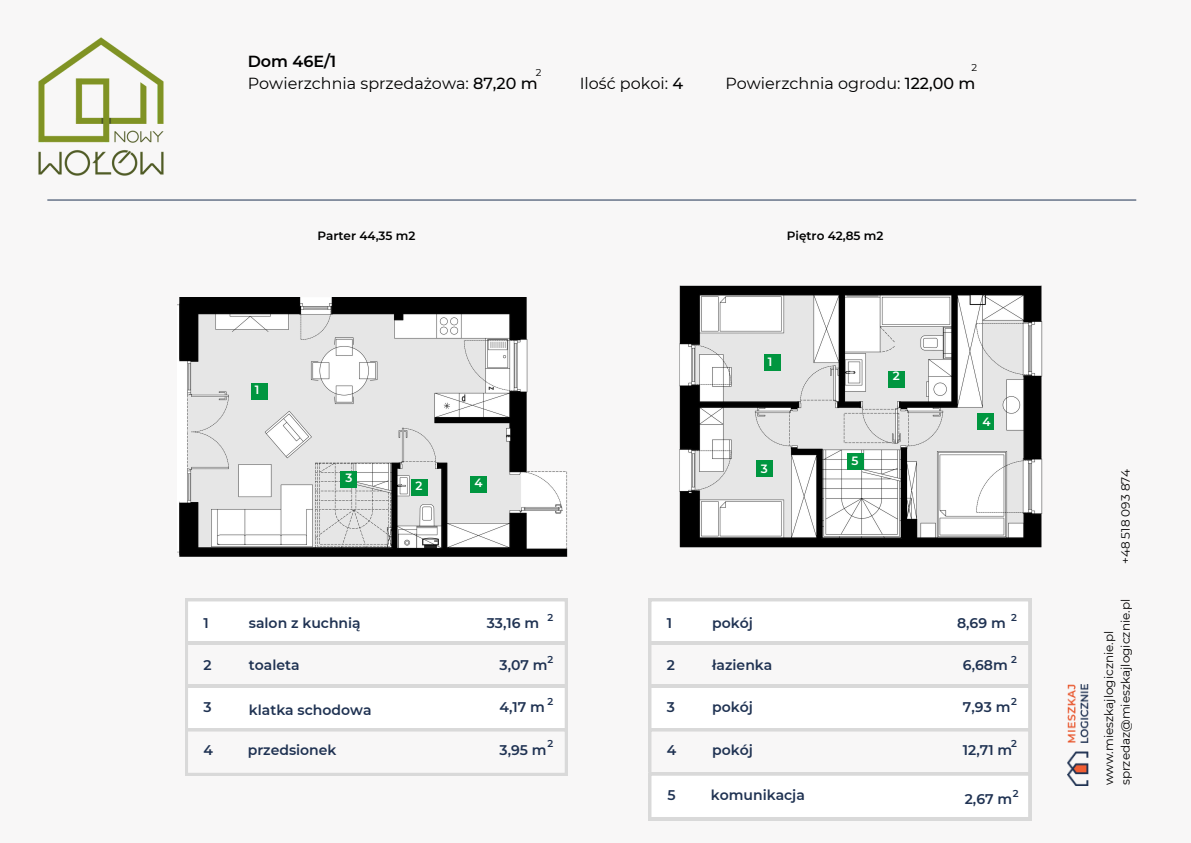
<style>
.page{position:relative;width:1191px;height:843px;background:#fff}
.page>*{position:absolute;margin:0;border:0;box-sizing:border-box;transform-origin:0 0}
.t1{font:16px/21.8px "Montserrat";color:#000}
.t2{font:600 14px "Montserrat";color:#1f3252}
.t3{font:12px/16.5px "Montserrat";color:#000}
.t4{font:600 12px "Montserrat";color:#000}
.t5{font:600 12px "Montserrat";color:#fff}
.t6{font:600 10px "Montserrat";color:#1f3252}
.t7{font:10px "Montserrat";color:#000}
.s1{font-weight:600}
.s2{font-weight:500}
</style>
<div class="page">
<div style="left:0;top:0;width:1190px;height:842px;background:#f8f7f7"></div>
<hr style="left:47px;top:199px;width:1089px;height:1px;background:#1f3252">
<img style="left:1067px;top:684px;width:21px;height:57px">
<img style="left:1067px;top:751px;width:21px;height:34px">
<img style="left:679px;top:285px;width:364px;height:263px">
<img style="left:178px;top:297px;width:390px;height:260px">
<div style="left:251px;top:383px;width:16px;height:16px;background:#009640"></div>
<div style="left:411px;top:479px;width:16px;height:16px;background:#009640"></div>
<svg style="left:185px;top:598px;width:382px;height:177px"></svg>
<div style="left:764px;top:354px;width:16px;height:17px;background:#009640"></div>
<div style="left:888px;top:371px;width:16px;height:16px;background:#009640"></div>
<div style="left:756px;top:460px;width:16px;height:17px;background:#009640"></div>
<div style="left:977px;top:413px;width:16px;height:16px;background:#009640"></div>
<div style="left:340px;top:471px;width:17px;height:16px;background:#009640"></div>
<svg style="left:648px;top:598px;width:383px;height:221px"></svg>
<div style="left:470px;top:475px;width:17px;height:17px;background:#009640"></div>
<div style="left:846px;top:453px;width:17px;height:16px;background:#009640"></div>
<img style="left:38px;top:37px;width:126px;height:139px">
<p class="t1" style="left:248px;top:51px;width:291px"><span class="s1">Dom 46E/1<br></span>Powierzchnia sprzedażowa: <span class="s2">87,20 m</span></p>
<p class="t7" style="left:536px;top:67px;width:7px">2</p>
<p class="t7" style="left:971px;top:61px;width:7px">2</p>
<p class="t1" style="left:579px;top:72px;width:105px">Ilość pokoi: <span class="s2">4</span></p>
<p class="t1" style="left:725px;top:72px;width:251px">Powierzchnia ogrodu: <span class="s2">122,00 m</span></p>
<p class="t5" style="left:255px;top:382px;width:6px">1</p>
<p class="t4" style="left:317px;top:229px;width:100px">Parter 44,35 m2</p>
<p class="t4" style="left:786px;top:229px;width:98px">Piętro 42,85 m2</p>
<p class="t5" style="left:345px;top:470px;width:8px">3</p>
<p class="t5" style="left:415px;top:478px;width:8px">2</p>
<p class="t5" style="left:474px;top:475px;width:10px">4</p>
<p class="t5" style="left:767px;top:354px;width:6px">1</p>
<p class="t5" style="left:760px;top:461px;width:8px">3</p>
<p class="t5" style="left:851px;top:453px;width:9px">5</p>
<p class="t5" style="left:892px;top:368px;width:8px">2</p>
<p class="t5" style="left:982px;top:414px;width:10px">4</p>
<p class="t2" style="left:203px;top:614px;width:7px">1</p>
<p class="t2" style="left:203px;top:656px;width:10px">2</p>
<p class="t2" style="left:203px;top:698px;width:10px">3</p>
<p class="t2" style="left:203px;top:740px;width:11px">4</p>
<p class="t2" style="left:249px;top:614px;width:113px">salon z kuchnią</p>
<p class="t2" style="left:249px;top:656px;width:52px">toaleta</p>
<p class="t2" style="left:249px;top:701px;width:124px">klatka schodowa</p>
<p class="t2" style="left:248px;top:740px;width:90px">przedsionek</p>
<p class="t2" style="left:487px;top:614px;width:54px">33,16 m</p>
<p class="t6" style="left:547px;top:610px;width:7px">2</p>
<p class="t6" style="left:547px;top:652px;width:7px">2</p>
<p class="t2" style="left:499px;top:656px;width:50px">3,07 m</p>
<p class="t6" style="left:547px;top:695px;width:7px">2</p>
<p class="t2" style="left:499px;top:698px;width:47px">4,17 m</p>
<p class="t6" style="left:547px;top:737px;width:7px">2</p>
<p class="t2" style="left:499px;top:740px;width:49px">3,95 m</p>
<p class="t2" style="left:666px;top:614px;width:7px">1</p>
<p class="t2" style="left:666px;top:656px;width:10px">2</p>
<p class="t2" style="left:666px;top:698px;width:10px">3</p>
<p class="t2" style="left:666px;top:740px;width:11px">4</p>
<p class="t2" style="left:712px;top:614px;width:42px">pokój</p>
<p class="t2" style="left:712px;top:656px;width:61px">łazienka</p>
<p class="t2" style="left:712px;top:698px;width:42px">pokój</p>
<p class="t2" style="left:712px;top:740px;width:42px">pokój</p>
<p class="t6" style="left:1010px;top:610px;width:7px">2</p>
<p class="t2" style="left:957px;top:614px;width:50px">8,69 m</p>
<p class="t6" style="left:1010px;top:652px;width:7px">2</p>
<p class="t2" style="left:962px;top:656px;width:46px">6,68m</p>
<p class="t6" style="left:1010px;top:695px;width:7px">2</p>
<p class="t2" style="left:962px;top:740px;width:51px">12,71 m</p>
<p class="t2" style="left:962px;top:698px;width:49px">7,93 m</p>
<p class="t6" style="left:1010px;top:737px;width:7px">2</p>
<p class="t6" style="left:1012px;top:786px;width:7px">2</p>
<p class="t2" style="left:667px;top:786px;width:10px">5</p>
<p class="t2" style="left:710px;top:786px;width:95px">komunikacja</p>
<p class="t2" style="left:964px;top:789px;width:49px">2,67 m</p>
<p class="t3" style="left:1116px;top:564px;width:97px;rotate:-90deg">+48 518 093 874</p>
<p class="t3" style="left:1100px;top:785px;width:188px;rotate:-90deg">www.mieszkajlogicznie.pl sprzedaz@mieszkajlogicznie.pl</p>
</div>
